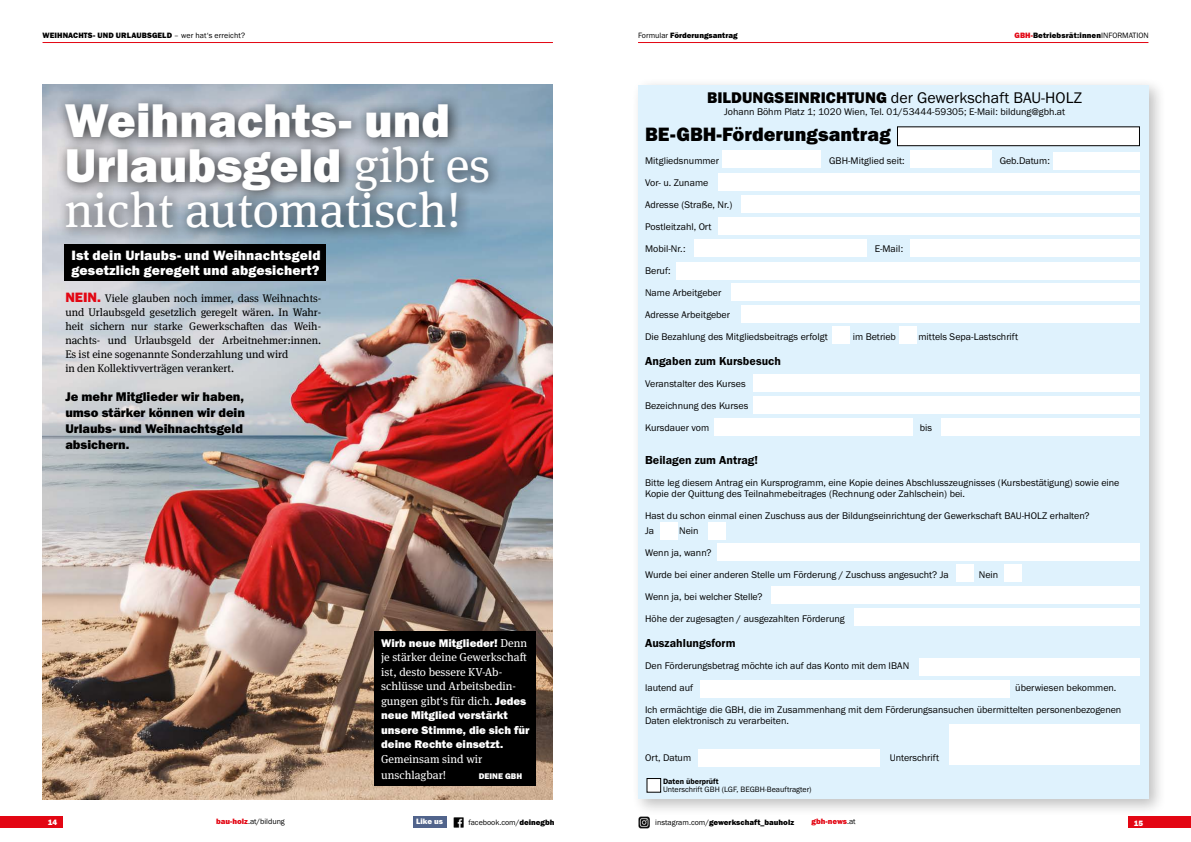
<style>
.page{position:relative;width:1191px;height:842px;background:#fff}
.page>*{position:absolute;margin:0;border:0;box-sizing:border-box;transform-origin:0 0}
.t1{font:49px/45px "Franklin Gothic URW Hea";color:#fff}
.t2{font:49px "Meta Serif Pro";color:#fff}
.t3{font:20px "Franklin Gothic URW Hea";color:#000}
.t4{font:16px "Franklin Gothic URW Boo";color:#000}
.t5{font:14px/15px "Franklin Gothic URW Hea";letter-spacing:.005em;color:#fff}
.t6{font:13px/16px "Franklin Gothic URW Hea";letter-spacing:-.005em;color:#000}
.t7{font:12px "Franklin Gothic URW Dem";color:#000}
.t8{font:11.5px/14.5px "Meta Serif Pro";color:#fff}
.t9{font:11.5px/14.5px "Franklin Gothic URW Hea";color:#fff}
.t10{font:11px/14px "Meta Serif Pro";letter-spacing:-.005em;color:#000}
.t11{font:10px/11px "Franklin Gothic URW Boo";color:#000}
.t12{font:8.5px "Franklin Gothic URW Hea";color:#fff}
.t13{font:8px "Franklin Gothic URW Hea";letter-spacing:.01em;color:#000}
.t14{font:8px "Franklin Gothic URW Boo";color:#000}
.t15{font:8px "Franklin Gothic URW Dem";color:#000}
.t16{font:8px "Franklin Gothic URW Hea";color:#e30613}
.t17{font:8px "Franklin Gothic URW Hea";color:#fff}
.s1{font-family:"Franklin Gothic URW Boo"}
.s2{color:#e30613}
.s3{font-family:"Meta Serif Pro"}
.s4{font-family:"Franklin Gothic URW Hea";font-size:14px;color:#e30613}
.s5{font-family:"Franklin Gothic URW Hea"}
.s6{font-family:"Franklin Gothic URW Hea";color:#e30613}
.s7{font-family:"Franklin Gothic URW Boo";color:#000}
</style>
<div class="page">
<svg style="left:453px;top:817px;width:11px;height:10px"></svg>
<svg style="left:638px;top:817px;width:11px;height:11px"></svg>
<hr style="left:43px;top:42px;width:510px;height:1px;background:#e30613">
<hr style="left:638px;top:42px;width:510px;height:1px;background:#e30613">
<div style="left:0;top:816px;width:62px;height:12px;background:#e30613"></div>
<div style="left:1128px;top:816px;width:63px;height:12px;background:#e30613"></div>
<div style="left:413px;top:816px;width:33px;height:12px;background:#51648c"></div>
<img style="left:43px;top:84px;width:510px;height:715px">
<div style="left:65px;top:244px;width:261px;height:37px;background:#000"></div>
<div style="left:56px;top:93px;width:447px;height:149px;background:#000;opacity:.75"></div>
<div style="left:374px;top:631px;width:162px;height:154px;background:#000"></div>
<div style="left:631px;top:77px;width:536px;height:740px;background:#000;opacity:.25"></div>
<div style="left:638px;top:85px;width:510px;height:713px;background:#dff2fd"></div>
<div style="left:897px;top:127px;width:242px;height:19px;background:#fff"></div>
<div style="left:897px;top:126px;width:243px;height:20px;border:1px solid #000"></div>
<div style="left:1053px;top:153px;width:86px;height:17px;background:#fff"></div>
<div style="left:910px;top:150px;width:81px;height:17px;background:#fff"></div>
<div style="left:722px;top:150px;width:99px;height:17px;background:#fff"></div>
<div style="left:718px;top:173px;width:421px;height:17px;background:#fff"></div>
<div style="left:718px;top:217px;width:421px;height:17px;background:#fff"></div>
<div style="left:731px;top:284px;width:408px;height:17px;background:#fff"></div>
<div style="left:753px;top:397px;width:386px;height:17px;background:#fff"></div>
<div style="left:854px;top:608px;width:285px;height:17px;background:#fff"></div>
<div style="left:700px;top:680px;width:309px;height:17px;background:#fff"></div>
<div style="left:698px;top:749px;width:181px;height:17px;background:#fff"></div>
<div style="left:740px;top:195px;width:399px;height:17px;background:#fff"></div>
<div style="left:676px;top:262px;width:463px;height:17px;background:#fff"></div>
<div style="left:753px;top:375px;width:386px;height:17px;background:#fff"></div>
<div style="left:771px;top:586px;width:368px;height:17px;background:#fff"></div>
<div style="left:919px;top:658px;width:220px;height:17px;background:#fff"></div>
<div style="left:948px;top:725px;width:191px;height:40px;background:#fff"></div>
<div style="left:694px;top:239px;width:172px;height:17px;background:#fff"></div>
<div style="left:910px;top:239px;width:229px;height:17px;background:#fff"></div>
<div style="left:740px;top:306px;width:399px;height:17px;background:#fff"></div>
<div style="left:714px;top:419px;width:198px;height:17px;background:#fff"></div>
<div style="left:941px;top:419px;width:198px;height:17px;background:#fff"></div>
<div style="left:716px;top:543px;width:423px;height:17px;background:#fff"></div>
<div style="left:833px;top:327px;width:17px;height:17px;background:#fff"></div>
<div style="left:832px;top:327px;width:17px;height:17px;background:#fff"></div>
<div style="left:899px;top:327px;width:17px;height:17px;background:#fff"></div>
<div style="left:660px;top:522px;width:17px;height:17px;background:#fff"></div>
<div style="left:708px;top:522px;width:17px;height:17px;background:#fff"></div>
<div style="left:956px;top:565px;width:17px;height:17px;background:#fff"></div>
<div style="left:1004px;top:565px;width:17px;height:17px;background:#fff"></div>
<div style="left:647px;top:778px;width:13px;height:14px;background:#fff"></div>
<div style="left:647px;top:778px;width:14px;height:14px;border:1px solid #000"></div>
<p class="t13" style="left:43px;top:30px;width:204px">WEIHNACHTS- UND URLAUBSGELD <span class="s1">– wer hat‘s erreicht?</span></p>
<p class="t13" style="left:638px;top:30px;width:101px"><span class="s1">Formular</span> Förderungsantrag</p>
<p class="t13" style="left:1014px;top:30px;width:136px"><span class="s2">GBH-</span>Betriebsrät:innen<span class="s1">INFORMATION</span></p>
<h1 class="t1" style="left:65px;top:97px;width:427px">Weihnachts- und<br>Urlaubsgeld <span class="s3">gibt es</span></h1>
<h1 class="t2" style="left:65px;top:175px;width:398px">nicht automatisch!</h1>
<h3 class="t5" style="left:72px;top:247px;width:250px">Ist dein Urlaubs- und Weihnachtsgeld gesetzlich geregelt und abgesichert?</h3>
<p class="t10" style="left:65px;top:291px;width:257px"><span class="s4">NEIN.</span> Viele glauben noch immer, dass Weihnachts&shy;und Urlaubsgeld gesetzlich geregelt wären. In Wahr&shy;heit sichern nur starke Gewerkschaften das Weih&shy;nachts- und Urlaubsgeld der Arbeitnehmer:innen.<br>Es ist eine sogenannte Sonderzahlung und wird<br>in den Kollektivverträgen verankert.</p>
<h3 class="t6" style="left:65px;top:388px;width:181px">Je mehr Mitglieder wir haben, umso stärker können wir dein<br>Urlaubs- und Weihnachtsgeld absichern.</h3>
<p class="t9" style="left:381px;top:635px;width:147px">Wirb neue Mitglieder! <span class="s3">Denn</span></p>
<p class="t8" style="left:381px;top:649px;width:147px">je stärker deine Gewerkschaft ist, desto bessere KV-Ab&shy;schlüsse und Arbeitsbedin&shy;gungen gibt‘s für dich. <span class="s5">Jedes</span></p>
<p class="t9" style="left:381px;top:708px;width:150px">neue Mitglied verstärkt unsere Stimme, die sich für deine Rechte einsetzt.</p>
<p class="t8" style="left:381px;top:750px;width:103px;line-height:16px">Gemeinsam sind wir unschlagbar!</p>
<p class="t12" style="left:479px;top:770px;width:45px">DEINE GBH</p>
<h3 class="t4" style="left:707px;top:87px;width:376px"><span class="s5">BILDUNGSEINRICHTUNG</span> der Gewerkschaft BAU-HOLZ</h3>
<p class="t11" style="left:724px;top:105px;width:342px">Johann Böhm Platz 1; 1020 Wien, Tel. 01/53444-59305; E-Mail: bildung@gbh.at</p>
<h2 class="t3" style="left:645px;top:121px;width:247px">BE-GBH-Förderungsantrag</h2>
<p class="t11" style="left:645px;top:155px;width:75px">Mitgliedsnummer</p>
<p class="t11" style="left:829px;top:155px;width:77px">GBH-Mitglied seit:</p>
<p class="t11" style="left:999px;top:155px;width:52px">Geb.Datum:</p>
<p class="t11" style="left:645px;top:177px;width:65px">Vor- u. Zuname</p>
<p class="t11" style="left:645px;top:199px;width:89px">Adresse (Straße, Nr.)</p>
<p class="t11" style="left:645px;top:221px;width:68px">Postleitzahl, Ort</p>
<p class="t11" style="left:645px;top:243px;width:42px">Mobil-Nr.:</p>
<p class="t11" style="left:874px;top:243px;width:30px">E-Mail:</p>
<p class="t11" style="left:645px;top:265px;width:27px">Beruf:</p>
<p class="t11" style="left:645px;top:287px;width:78px">Name Arbeitgeber</p>
<p class="t11" style="left:645px;top:309px;width:86px">Adresse Arbeitgeber</p>
<p class="t11" style="left:645px;top:331px;width:184px">Die Bezahlung des Mitgliedsbeitrags erfolgt</p>
<p class="t11" style="left:853px;top:331px;width:45px">im Betrieb</p>
<p class="t11" style="left:918px;top:331px;width:101px">mittels Sepa-Lastschrift</p>
<p class="t7" style="left:645px;top:354px;width:137px">Angaben zum Kursbesuch</p>
<p class="t11" style="left:645px;top:378px;width:102px">Veranstalter des Kurses</p>
<p class="t11" style="left:645px;top:400px;width:105px">Bezeichnung des Kurses</p>
<p class="t11" style="left:645px;top:422px;width:66px">Kursdauer vom</p>
<p class="t11" style="left:919px;top:422px;width:14px">bis</p>
<p class="t7" style="left:645px;top:453px;width:114px">Beilagen zum Antrag!</p>
<p class="t11" style="left:645px;top:477px;width:476px">Bitte leg diesem Antrag ein Kursprogramm, eine Kopie deines Abschlusszeugnisses (Kursbestätigung) sowie eine<br>Kopie der Quittung des Teilnahmebeitrages (Rechnung oder Zahlschein) bei.</p>
<p class="t11" style="left:645px;top:508px;width:446px;line-height:15px">Hast du schon einmal einen Zuschuss aus der Bildungseinrichtung der Gewerkschaft BAU-HOLZ erhalten?<br>Ja</p>
<p class="t11" style="left:679px;top:525px;width:21px">Nein</p>
<p class="t11" style="left:645px;top:547px;width:68px">Wenn ja, wann?</p>
<p class="t11" style="left:645px;top:569px;width:305px">Wurde bei einer anderen Stelle um Förderung / Zuschuss angesucht? Ja</p>
<p class="t11" style="left:978px;top:569px;width:21px">Nein</p>
<p class="t11" style="left:645px;top:591px;width:119px">Wenn ja, bei welcher Stelle?</p>
<p class="t11" style="left:645px;top:613px;width:201px">Höhe der zugesagten / ausgezahlten Förderung</p>
<p class="t7" style="left:645px;top:636px;width:92px">Auszahlungsform</p>
<p class="t11" style="left:645px;top:660px;width:266px">Den Förderungsbetrag möchte ich auf das Konto mit dem IBAN</p>
<p class="t11" style="left:645px;top:682px;width:50px">lautend auf</p>
<p class="t11" style="left:1015px;top:682px;width:103px">überwiesen bekommen.</p>
<p class="t11" style="left:645px;top:704px;width:478px">Ich ermächtige die GBH, die im Zusammenhang mit dem Förderungsansuchen übermittelten personenbezogenen<br>Daten elektronisch zu verarbeiten.</p>
<p class="t11" style="left:645px;top:752px;width:48px">Ort, Datum</p>
<p class="t11" style="left:889px;top:752px;width:51px">Unterschrift</p>
<p class="t15" style="left:663px;top:777px;width:57px">Daten überprüft</p>
<p class="t14" style="left:663px;top:785px;width:150px">Unterschrift GBH (LGF, BEGBH-Beauftragter)</p>
<p class="t17" style="left:48px;top:817px;width:11px">14</p>
<p class="t14" style="left:216px;top:816px;width:70px"><span class="s6">bau-holz</span>.at/bildung</p>
<p class="t17" style="left:416px;top:816px;width:28px">Like us</p>
<p class="t14" style="left:468px;top:817px;width:88px">facebook.com/<span class="s5">deinegbh</span></p>
<p class="t13" style="left:655px;top:817px;width:140px"><span class="s1">instagram.com/</span>gewerkschaft_bauholz</p>
<p class="t16" style="left:811px;top:816px;width:46px">gbh-news<span class="s7">.at</span></p>
<p class="t17" style="left:1133px;top:818px;width:11px">15</p>
</div>
